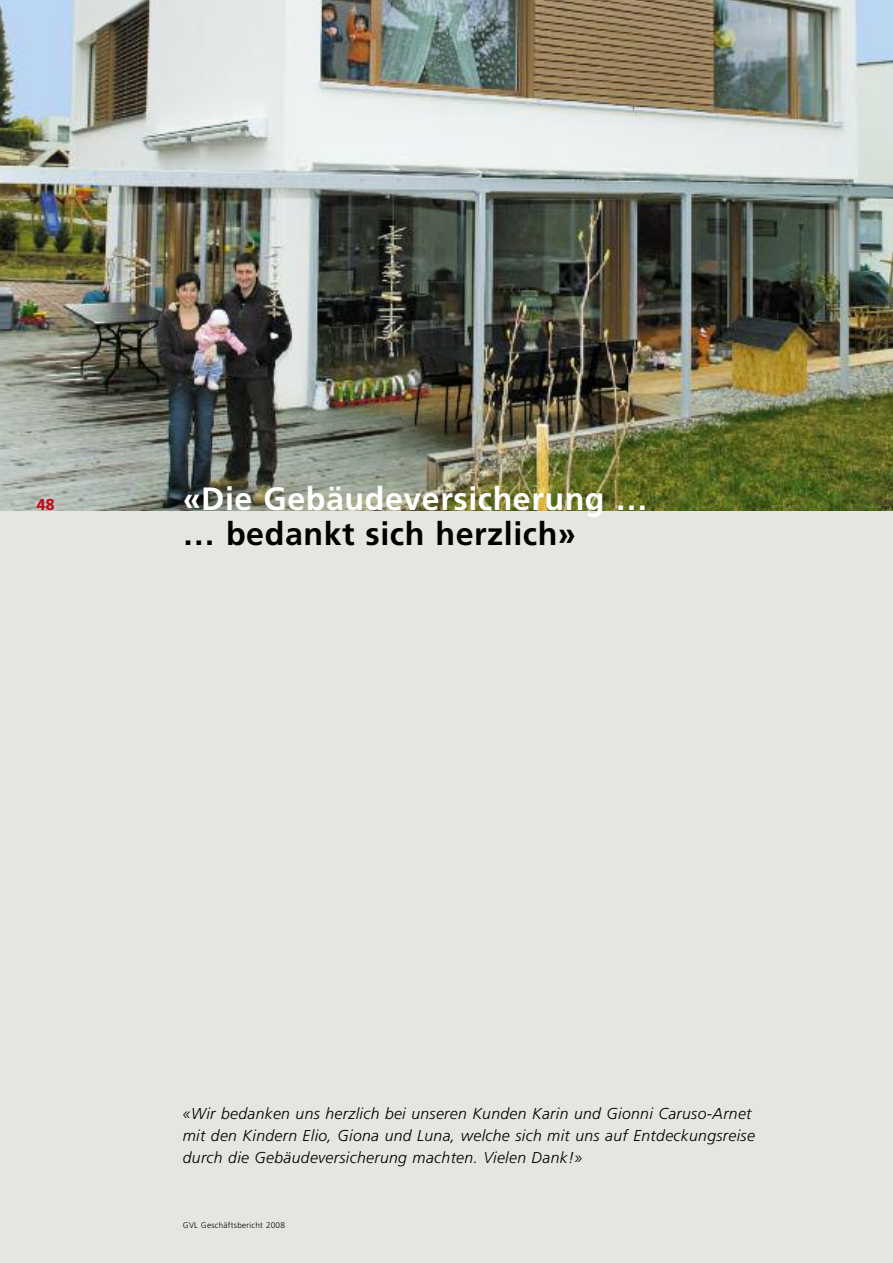
<style>
.page{position:relative;width:893px;height:1263px;background:#fff}
.page>*{position:absolute;margin:0;border:0;box-sizing:border-box;transform-origin:0 0}
.t1{font:700 32.25px "Frutiger";letter-spacing:.015em;color:#fff}
.t2{font:700 32.25px "Frutiger";letter-spacing:.015em;color:#000}
.t3{font:italic 300 15.75px/21.8px "Frutiger";letter-spacing:.02em;color:#000}
.t4{font:700 15.75px "Frutiger";color:#ca0016}
.t5{font:300 8.25px "Frutiger";letter-spacing:.03em;color:#000}
</style>
<div class="page">
<div style="left:0;top:510px;width:893px;height:753px;background:#e4e6df"></div>
<img style="left:0;top:0;width:893px;height:510px">
<p class="t4" style="left:37px;top:498px;width:19px">48</p>
<h1 class="t1" style="left:183px;top:486px;width:466px">«Die Gebäudeversicherung …</h1>
<h1 class="t2" style="left:183px;top:520px;width:395px">… bedankt sich herzlich»</h1>
<p class="t3" style="left:183px;top:1104px;width:574px">«Wir bedanken uns herzlich bei unseren Kunden Karin und Gionni Caruso-Arnet mit den Kindern Elio, Giona und Luna, welche sich mit uns auf Entdeckungsreise durch die Gebäudeversicherung machten. Vielen Dank!»</p>
<p class="t5" style="left:183px;top:1222px;width:104px">GVL Geschäftsbericht 2008</p>
</div>
